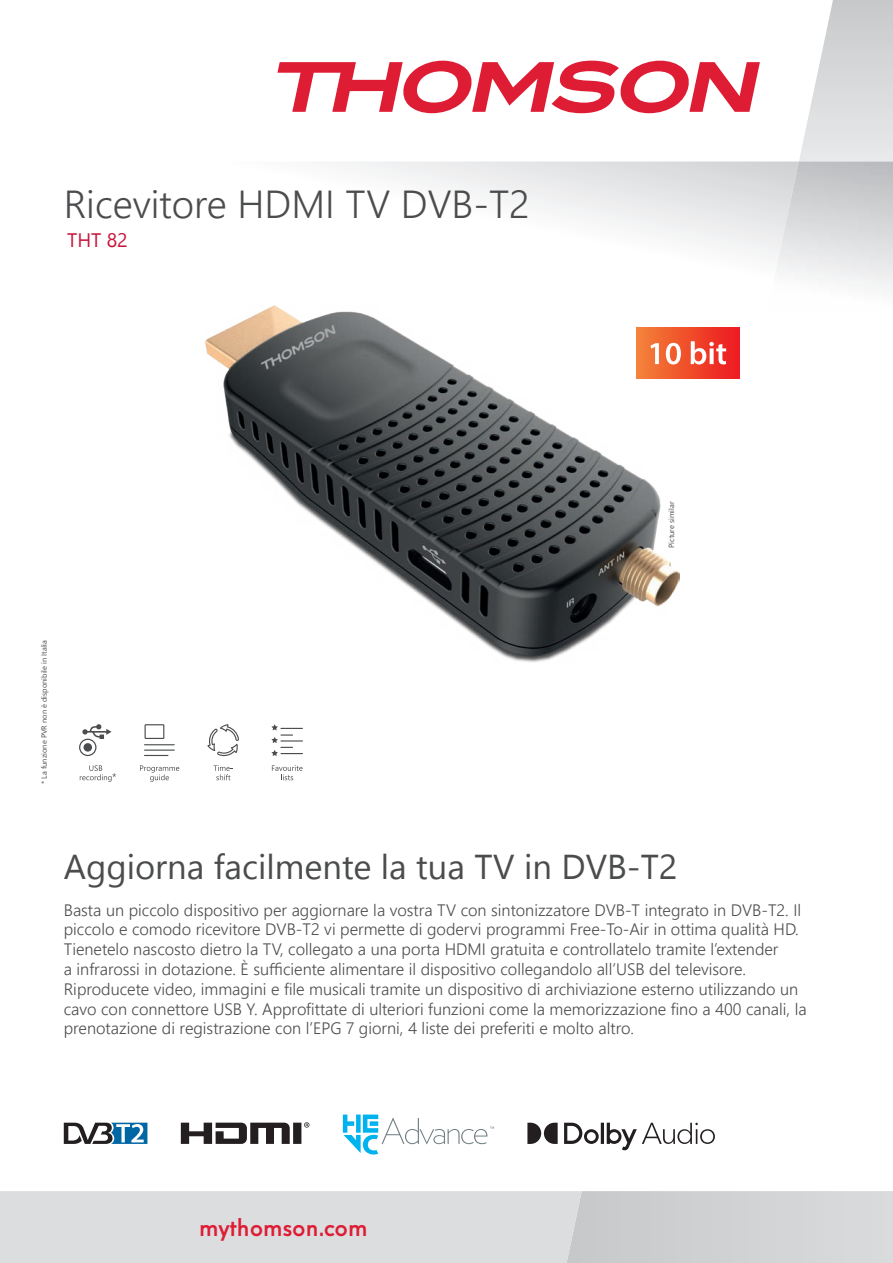
<style>
.page{position:relative;width:893px;height:1263px;background:#fff}
.page>*{position:absolute;margin:0;border:0;box-sizing:border-box;transform-origin:0 0}
.t1{font:300 39px "Segoe UI";color:#4b4c4d}
.t2{font:34.5px "Segoe UI";color:#4b4c4d}
.t3{font:25.05px "Windlesham Pro Regular 3";color:#de1d35}
.t4{font:19.5px "Segoe UI";color:#c7163d}
.t5{font:300 16.5px/19.8px "Segoe UI";color:#4b4c4d}
.t6{font:7.5px "Segoe UI";color:#4b4c4d}
</style>
<div class="page">
<svg style="left:0;top:1191px;width:893px;height:72px;background:#d8d9db"></svg>
<svg style="left:277px;top:61px;width:483px;height:52px"></svg>
<svg style="left:333px;top:162px;width:434px;height:93px"></svg>
<svg style="left:799px;top:0;width:94px;height:162px"></svg>
<svg style="left:79px;top:724px;width:33px;height:32px"></svg>
<div style="left:84px;top:743px;width:8px;height:9px;background:#4b4c4d;border-radius:50%"></div>
<svg style="left:140px;top:765px;width:39px;height:17px"></svg>
<svg style="left:145px;top:724px;width:29px;height:21px"></svg>
<hr style="left:145px;top:749px;width:29px;height:2px;background:#4b4c4d">
<svg style="left:145px;top:755px;width:23px;height:1px"></svg>
<svg style="left:214px;top:765px;width:19px;height:15px"></svg>
<svg style="left:207px;top:724px;width:32px;height:32px"></svg>
<svg style="left:272px;top:765px;width:31px;height:15px"></svg>
<svg style="left:271px;top:724px;width:31px;height:32px"></svg>
<img style="left:205px;top:305px;width:475px;height:357px">
<svg style="left:80px;top:765px;width:36px;height:17px"></svg>
<svg style="left:64px;top:1123px;width:83px;height:21px"></svg>
<svg style="left:343px;top:1114px;width:151px;height:40px"></svg>
<svg style="left:181px;top:1122px;width:128px;height:22px"></svg>
<svg style="left:527px;top:1123px;width:188px;height:28px"></svg>
<div style="left:637px;top:327px;width:103px;height:52px;background:linear-gradient(to right,#f48337,#ed171f)"></div>
<svg style="left:650px;top:343px;width:9px;height:21px"></svg>
<svg style="left:666px;top:343px;width:15px;height:21px"></svg>
<svg style="left:691px;top:341px;width:35px;height:23px"></svg>
<h1 class="t1" style="left:64px;top:175px;width:467px">Ricevitore HDMI TV DVB-T2</h1>
<p class="t4" style="left:67px;top:225px;width:62px">THT 82</p>
<p class="t6" style="left:666px;top:548px;width:48px;rotate:-90deg">Picture similar</p>
<p class="t6" style="left:38px;top:784px;width:145px;rotate:-90deg">* La funzione PVR non è disponibile in Italia</p>
<h2 class="t2" style="left:64px;top:840px;width:615px">Aggiorna facilmente la tua TV in DVB-T2</h2>
<p class="t5" style="left:64px;top:899px;width:744px">Basta un piccolo dispositivo per aggiornare la vostra TV con sintonizzatore DVB-T integrato in DVB-T2. Il piccolo e comodo ricevitore DVB-T2 vi permette di godervi programmi Free-To-Air in ottima qualità HD.<br>Tienetelo nascosto dietro la TV, collegato a una porta HDMI gratuita e controllatelo tramite l’extender<br>a infrarossi in dotazione. È sufficiente alimentare il dispositivo collegandolo all’USB del televisore.<br>Riproducete video, immagini e file musicali tramite un dispositivo di archiviazione esterno utilizzando un cavo con connettore USB Y. Approfittate di ulteriori funzioni come la memorizzazione fino a 400 canali, la prenotazione di registrazione con l’EPG 7 giorni, 4 liste dei preferiti e molto altro.</p>
<h3 class="t3" style="left:199px;top:1210px;width:170px">mythomson.com</h3>
</div>
